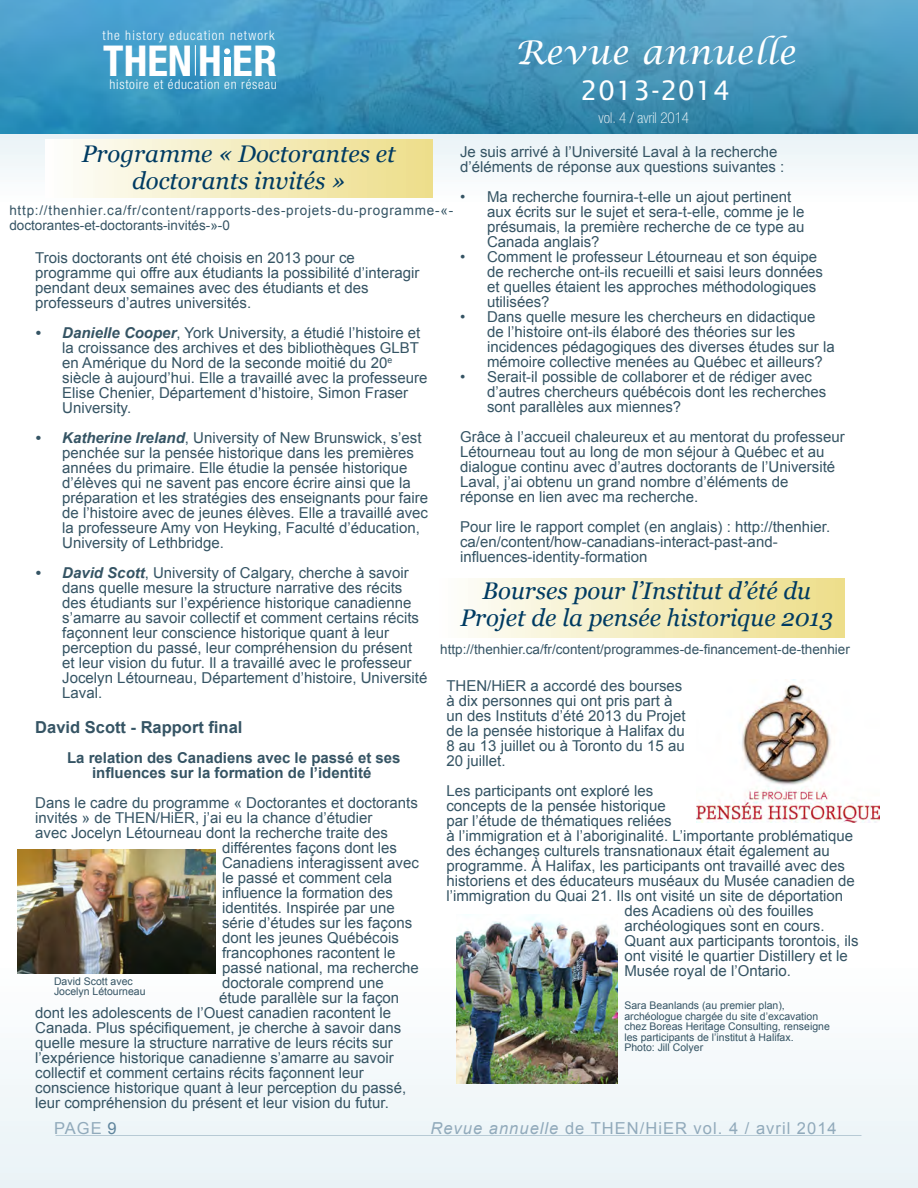
<style>
.page{position:relative;width:918px;height:1188px;background:#fff}
.page>*{position:absolute;margin:0;border:0;box-sizing:border-box;transform-origin:0 0}
.t1{font:700 condensed 42.6px "Helvetica Neue";color:#fff}
.t2{font:italic 33px "Lucida Calligraphy";letter-spacing:.02em;color:#fff}
.t3{font:27px "Lucida Sans";letter-spacing:.02em;color:#fff}
.t4{font:italic 24px/27px "Georgia";color:#003b62;text-align:center}
.t5{font:16.5px "Arial";letter-spacing:.06em;color:#91aabb}
.t6{font:700 16.5px "Arial";color:#355464}
.t7{font:15px/15px "Arial";color:#355464}
.t8{font:700 15px/15px "Arial";color:#355464;text-align:center}
.t9{font:100 condensed 15px "Helvetica Neue";color:#fff}
.t10{font:13.5px/15px "Arial";letter-spacing:.055em;color:#355464}
.t11{font:13.5px "Arial";color:#355464}
.t12{font:300 condensed 13.35px "Helvetica Neue";letter-spacing:.05em;color:#fff}
.t13{font:300 condensed 13.35px "Helvetica Neue";letter-spacing:.07em;color:#fff}
.t14{font:10.5px/10.5px "Arial";color:#355464}
.s1{font-weight:700;font-style:italic}
.s2{color:#5e849c}
.s3{font-style:italic}
</style>
<div class="page">
<div style="left:0;top:963px;width:918px;height:225px;background:#f2f7f9"></div>
<hr style="left:56px;top:1135px;width:805px;height:1px;background:#003b62">
<div style="left:0;top:130px;width:918px;height:72px;background:#f3f8fa"></div>
<img style="left:0;top:0;width:918px;height:134px">
<hr style="left:195px;top:45px;width:1px;height:30px;background:#fff">
<div style="left:224px;top:57px;width:6px;height:18px;background:#fff"></div>
<svg style="left:224px;top:48px;width:6px;height:6px"></svg>
<div style="left:439px;top:578px;width:405px;height:60px;background:linear-gradient(to right,#fdfefc,#eddd88)"></div>
<img style="left:17px;top:849px;width:198px;height:124px">
<div style="left:46px;top:139px;width:387px;height:58px;background:linear-gradient(to right,#fdfefc,#eddd88)"></div>
<img style="left:457px;top:916px;width:161px;height:167px">
<img style="left:696px;top:684px;width:184px;height:138px">
<p class="t13" style="left:103px;top:27px;width:174px">the history education network</p>
<p class="t12" style="left:110px;top:77px;width:169px">histoire et éducation en réseau</p>
<h1 class="t1" style="left:103px;top:35px;width:176px">THENH ER</h1>
<h2 class="t2" style="left:515px;top:33px;width:282px">Revue annuelle</h2>
<h3 class="t3" style="left:581px;top:75px;width:151px">2013-2014</h3>
<p class="t9" style="left:598px;top:109px;width:92px">vol. 4 / avril 2014</p>
<p class="t4" style="left:82px;top:141px;width:315px">Programme « Doctorantes et doctorants invités »</p>
<p class="t7" style="left:460px;top:145px;width:326px">Je suis arrivé à l’Université Laval à la recherche d’éléments de réponse aux questions suivantes :</p>
<p class="t7" style="left:487px;top:190px;width:319px;text-indent:-27px">• Ma recherche fournira-t-elle un ajout pertinent aux écrits sur le sujet et sera-t-elle, comme je le présumais, la première recherche de ce type au Canada anglais?</p>
<p class="t7" style="left:487px;top:250px;width:337px;text-indent:-27px">• Comment le professeur Létourneau et son équipe de recherche ont-ils recueilli et saisi leurs données et quelles étaient les approches méthodologiques utilisées?</p>
<p class="t7" style="left:487px;top:310px;width:349px;text-indent:-27px">• Dans quelle mesure les chercheurs en didactique de l’histoire ont-ils élaboré des théories sur les incidences pédagogiques des diverses études sur la mémoire collective menées au Québec et ailleurs?</p>
<p class="t7" style="left:487px;top:370px;width:341px;text-indent:-27px">• Serait-il possible de collaborer et de rédiger avec d’autres chercheurs québécois dont les recherches sont parallèles aux miennes?</p>
<p class="t7" style="left:460px;top:430px;width:386px">Grâce à l’accueil chaleureux et au mentorat du professeur Létourneau tout au long de mon séjour à Québec et au dialogue continu avec d’autres doctorants de l’Université Laval, j’ai obtenu un grand nombre d’éléments de réponse en lien avec ma recherche.</p>
<p class="t7" style="left:460px;top:520px;width:372px">Pour lire le rapport complet (en anglais) : http://thenhier. ca/en/content/how-canadians-interact-past-and&shy;influences-identity-formation</p>
<p class="t10" style="left:9px;top:203px;width:445px">http://thenhier.ca/fr/content/rapports-des-projets-du-programme-«- doctorantes-et-doctorants-invités-»-0</p>
<p class="t7" style="left:35px;top:250px;width:386px">Trois doctorants ont été choisis en 2013 pour ce programme qui offre aux étudiants la possibilité d’interagir pendant deux semaines avec des étudiants et des professeurs d’autres universités.</p>
<p class="t7" style="left:62px;top:325px;width:367px;text-indent:-27px"><span class="s1">• Danielle Cooper</span>, York University, a étudié l’histoire et la croissance des archives et des bibliothèques GLBT en Amérique du Nord de la seconde moitié du 20<sup>e </sup>siècle à aujourd’hui. Elle a travaillé avec la professeure Elise Chenier, Département d’histoire, Simon Fraser University.</p>
<p class="t7" style="left:62px;top:430px;width:367px;text-indent:-27px"><span class="s1">• Katherine Ireland</span>, University of New Brunswick, s’est penchée sur la pensée historique dans les premières années du primaire. Elle étudie la pensée historique d’élèves qui ne savent pas encore écrire ainsi que la préparation et les stratégies des enseignants pour faire de l’histoire avec de jeunes élèves. Elle a travaillé avec la professeure Amy von Heyking, Faculté d’éducation, University of Lethbridge.</p>
<p class="t7" style="left:62px;top:565px;width:367px;text-indent:-27px"><span class="s1">• David Scott</span>, University of Calgary, cherche à savoir dans quelle mesure la structure narrative des récits des étudiants sur l’expérience historique canadienne s’amarre au savoir collectif et comment certains récits façonnent leur conscience historique quant à leur perception du passé, leur compréhension du présent et leur vision du futur. Il a travaillé avec le professeur Jocelyn Létourneau, Département d’histoire, Université Laval.</p>
<p class="t6" style="left:35px;top:716px;width:209px">David Scott - Rapport final</p>
<p class="t8" style="left:67px;top:751px;width:335px">La relation des Canadiens avec le passé et ses influences sur la formation de l’identité</p>
<p class="t7" style="left:35px;top:796px;width:384px">Dans le cadre du programme « Doctorantes et doctorants</p>
<p class="t7" style="left:35px;top:811px;width:339px">invités » de THEN/HiER, j’ai eu la chance d’étudier</p>
<p class="t7" style="left:35px;top:826px;width:354px">avec Jocelyn Létourneau dont la recherche traite des</p>
<p class="t7" style="left:222px;top:841px;width:176px">différentes façons dont les</p>
<p class="t7" style="left:222px;top:856px;width:198px">Canadiens interagissent avec</p>
<p class="t7" style="left:222px;top:871px;width:172px">le passé et comment cela</p>
<p class="t7" style="left:222px;top:886px;width:172px">influence la formation des</p>
<p class="t7" style="left:222px;top:901px;width:174px">identités. Inspirée par une</p>
<p class="t7" style="left:222px;top:916px;width:192px">série d’études sur les façons</p>
<p class="t7" style="left:222px;top:931px;width:178px">dont les jeunes Québécois</p>
<p class="t7" style="left:222px;top:946px;width:175px">francophones racontent le</p>
<p class="t7" style="left:222px;top:961px;width:198px">passé national, ma recherche</p>
<p class="t7" style="left:222px;top:976px;width:163px">doctorale comprend une</p>
<p class="t7" style="left:219px;top:991px;width:182px">étude parallèle sur la façon</p>
<p class="t7" style="left:35px;top:1006px;width:358px">dont les adolescents de l’Ouest canadien racontent le</p>
<p class="t7" style="left:35px;top:1021px;width:367px">Canada. Plus spécifiquement, je cherche à savoir dans</p>
<p class="t7" style="left:35px;top:1036px;width:359px">quelle mesure la structure narrative de leurs récits sur</p>
<p class="t7" style="left:35px;top:1051px;width:360px">l’expérience historique canadienne s’amarre au savoir</p>
<p class="t7" style="left:35px;top:1066px;width:330px">collectif et comment certains récits façonnent leur</p>
<p class="t7" style="left:35px;top:1081px;width:373px">conscience historique quant à leur perception du passé,</p>
<p class="t7" style="left:35px;top:1096px;width:355px">leur compréhension du présent et leur vision du futur.</p>
<p class="t4" style="left:482px;top:578px;width:330px">Bourses pour l’Institut d’été du</p>
<p class="t4" style="left:460px;top:605px;width:374px">Projet de la pensée historique 2013</p>
<p class="t11" style="left:440px;top:641px;width:411px">http://thenhier.ca/fr/content/programmes-de-financement-de-thenhier</p>
<p class="t7" style="left:446px;top:678px;width:241px">THEN/HiER a accordé des bourses à dix personnes qui ont pris part à un des Instituts d’été 2013 du Projet de la pensée historique à Halifax du<br>8 au 13 juillet ou à Toronto du 15 au<br>20 juillet.</p>
<p class="t7" style="left:446px;top:783px;width:208px">Les participants ont exploré les</p>
<p class="t7" style="left:446px;top:798px;width:221px">concepts de la pensée historique</p>
<p class="t7" style="left:446px;top:813px;width:227px">par l’étude de thématiques reliées</p>
<p class="t7" style="left:446px;top:828px;width:408px">à l’immigration et à l’aboriginalité. L’importante problématique</p>
<p class="t7" style="left:446px;top:843px;width:385px">des échanges culturels transnationaux était également au</p>
<p class="t7" style="left:446px;top:858px;width:400px">programme. À Halifax, les participants ont travaillé avec des</p>
<p class="t7" style="left:446px;top:873px;width:410px">historiens et des éducateurs muséaux du Musée canadien de</p>
<p class="t7" style="left:446px;top:888px;width:398px">l’immigration du Quai 21. Ils ont visité un site de déportation</p>
<p class="t7" style="left:624px;top:903px;width:191px">des Acadiens où des fouilles</p>
<p class="t7" style="left:624px;top:918px;width:202px">archéologiques sont en cours.</p>
<p class="t7" style="left:624px;top:933px;width:236px">Quant aux participants torontois, ils</p>
<p class="t7" style="left:624px;top:948px;width:225px">ont visité le quartier Distillery et le</p>
<p class="t7" style="left:624px;top:963px;width:168px">Musée royal de l’Ontario.</p>
<p class="t14" style="left:624px;top:1000px;width:162px">Sara Beanlands (au premier plan),</p>
<p class="t14" style="left:624px;top:1011px;width:207px">archéologue chargée du site d’excavation chez Boreas Heritage Consulting, renseigne les participants de l’institut à Halifax.</p>
<p class="t14" style="left:624px;top:1042px;width:80px">Photo: Jill Colyer</p>
<p class="t14" style="left:54px;top:976px;width:80px">David Scott avec</p>
<p class="t14" style="left:54px;top:986px;width:93px">Jocelyn Létourneau</p>
<p class="t5" style="left:54px;top:1117px;width:64px">PAGE <span class="s2">9</span></p>
<p class="t5" style="left:430px;top:1117px;width:408px"><span class="s3">Revue annuelle</span> de THEN/HiER vol. 4 / avril 2014</p>
</div>
